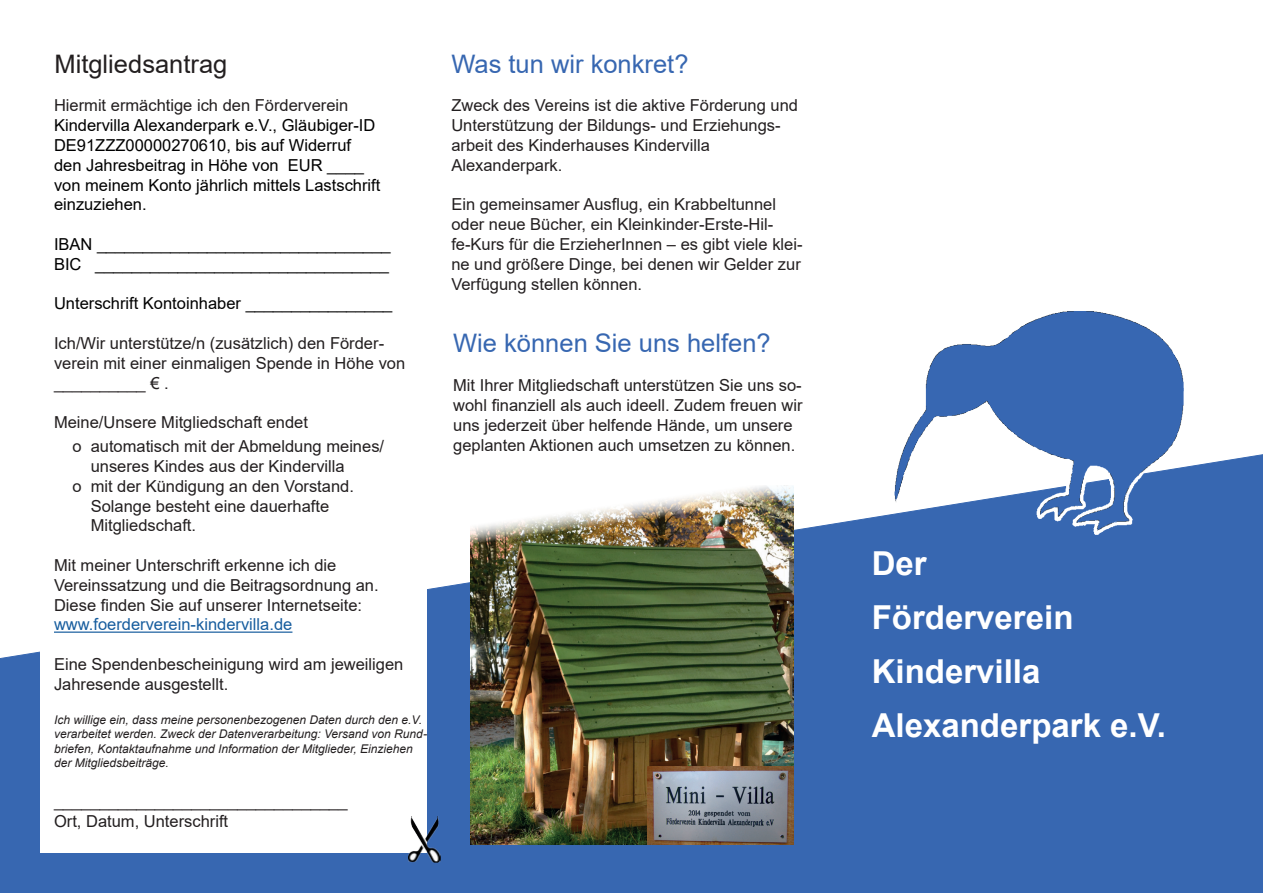
<style>
.page{position:relative;width:1263px;height:893px;background:#fff}
.page>*{position:absolute;margin:0;border:0;box-sizing:border-box;transform-origin:0 0}
.t1{font:700 33px/54px "Arial";color:#fff}
.t2{font:25.5px "Arial";color:#3767b1}
.t3{font:25.5px "Arial";color:#231f20}
.t4{font:16.5px/19.8px "Arial";color:#231f20}
.t5{font:16.5px/19.8px "Arial";color:#000001}
.t6{font:16.5px "Arial";color:#175d9e}
.t7{font:italic 12px/14.4px "Arial";color:#231f20}
</style>
<div class="page">
<svg style="left:0;top:454px;width:1263px;height:439px;background:#4f79b9"></svg>
<img style="left:470px;top:485px;width:323px;height:359px">
<div style="left:40px;top:432px;width:387px;height:421px;background:#fff"></div>
<hr style="left:54px;top:631px;width:238px;height:2px;background:#175d9e">
<img style="left:891px;top:311px;width:299px;height:234px">
<img style="left:647px;top:766px;width:146px;height:78px">
<img style="left:408px;top:815px;width:33px;height:48px">
<h2 class="t3" style="left:54px;top:47px;width:174px">Mitgliedsantrag</h2>
<p class="t4" style="left:54px;top:95px;width:296px">Hiermit ermächtige ich den Förderverein</p>
<p class="t5" style="left:54px;top:115px;width:328px">Kindervilla Alexanderpark e.V., Gläubiger-ID DE91ZZZ00000270610, bis auf Widerruf den Jahresbeitrag in Höhe von EUR ____ von meinem Konto jährlich mittels Lastschrift einzuziehen.</p>
<p class="t5" style="left:54px;top:234px;width:338px">IBAN ________________________________<br>BIC ________________________________</p>
<p class="t5" style="left:54px;top:293px;width:340px">Unterschrift Kontoinhaber ________________</p>
<p class="t4" style="left:54px;top:333px;width:353px">Ich/Wir unterstütze/n (zusätzlich) den Förder&shy;verein mit einer einmaligen Spende in Höhe von __________ € .</p>
<p class="t4" style="left:72px;top:410px;width:313px;line-height:24px;text-indent:-18px">Meine/Unsere Mitgliedschaft endet<br>o automatisch mit der Abmeldung meines/</p>
<p class="t4" style="left:91px;top:456px;width:256px">unseres Kindes aus der Kindervilla</p>
<p class="t4" style="left:72px;top:476px;width:283px">o mit der Kündigung an den Vorstand.</p>
<p class="t4" style="left:91px;top:496px;width:240px">Solange besteht eine dauerhafte</p>
<p class="t4" style="left:91px;top:516px;width:107px">Mitgliedschaft.</p>
<p class="t4" style="left:54px;top:555px;width:326px">Mit meiner Unterschrift erkenne ich die<br>Vereinssatzung und die Beitragsordnung an.<br>Diese finden Sie auf unserer Internetseite:</p>
<p class="t6" style="left:54px;top:613px;width:240px">www.foerderverein-kindervilla.de</p>
<p class="t4" style="left:54px;top:654px;width:351px">Eine Spendenbescheinigung wird am jeweiligen<br>Jahresende ausgestellt.</p>
<p class="t7" style="left:54px;top:713px;width:374px">Ich willige ein, dass meine personenbezogenen Daten durch den e.V. verarbeitet werden. Zweck der Datenverarbeitung: Versand von Rund&shy;briefen, Kontaktaufnahme und Information der Mitglieder, Einziehen der Mitgliedsbeiträge.</p>
<p class="t4" style="left:54px;top:791px;width:295px">________________________________<br>Ort, Datum, Unterschrift</p>
<h2 class="t2" style="left:451px;top:46px;width:239px">Was tun wir konkret?</h2>
<p class="t4" style="left:451px;top:95px;width:348px">Zweck des Vereins ist die aktive Förderung und Unterstützung der Bildungs- und Erziehungs&shy;arbeit des Kinderhauses Kindervilla Alexanderpark.</p>
<p class="t4" style="left:451px;top:194px;width:353px">Ein gemeinsamer Ausflug, ein Krabbeltunnel oder neue Bücher, ein Kleinkinder-Erste-Hil&shy;fe-Kurs für die ErzieherInnen – es gibt viele klei&shy;ne und größere Dinge, bei denen wir Gelder zur Verfügung stellen können.</p>
<h2 class="t2" style="left:453px;top:325px;width:319px">Wie können Sie uns helfen?</h2>
<p class="t4" style="left:453px;top:375px;width:351px">Mit Ihrer Mitgliedschaft unterstützen Sie uns so&shy;wohl finanziell als auch ideell. Zudem freuen wir uns jederzeit über helfende Hände, um unsere geplanten Aktionen auch umsetzen zu können.</p>
<h1 class="t1" style="left:872px;top:536px;width:296px">Der<br>Förderverein<br>Kindervilla<br>Alexanderpark e.V.</h1>
</div>
